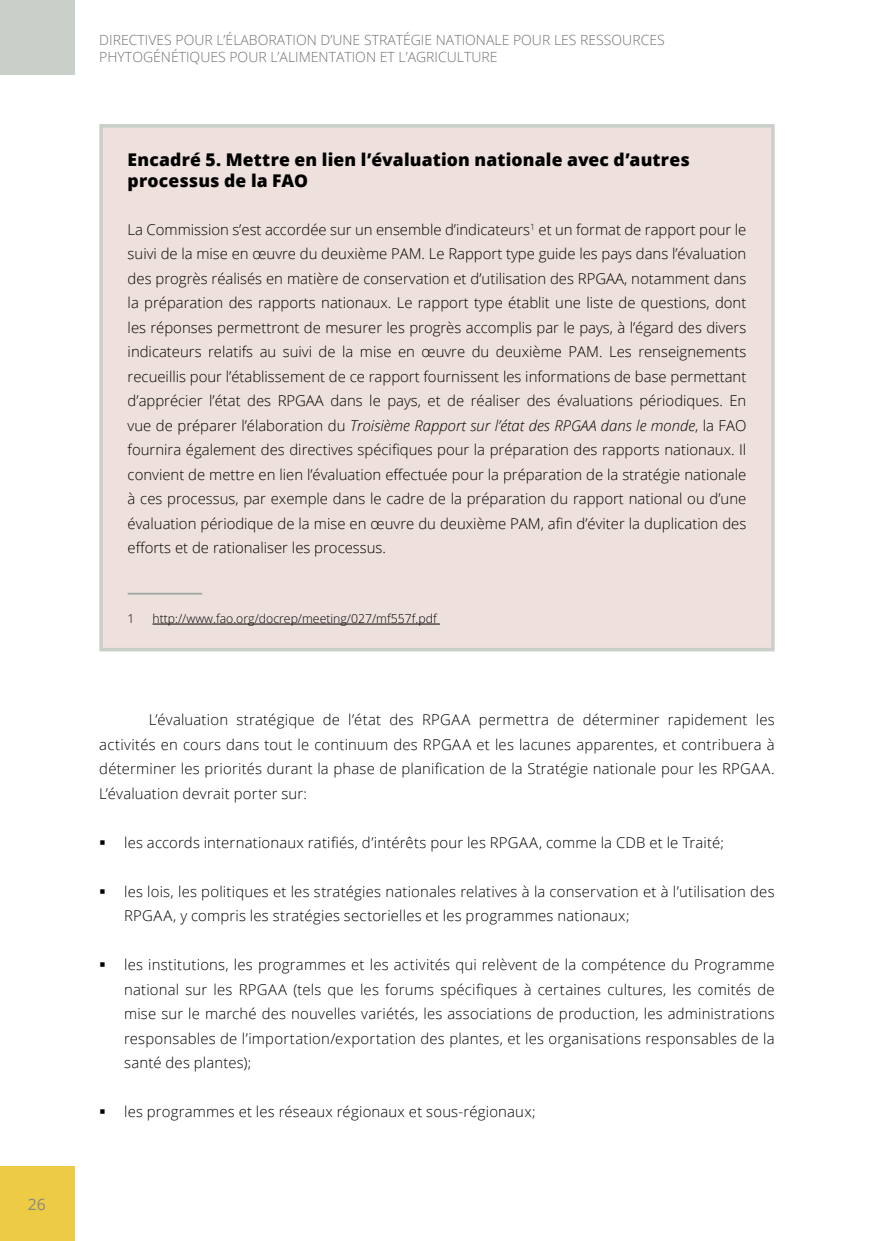
<style>
.page{position:relative;width:874px;height:1241px;background:#fff}
.page>*{position:absolute;margin:0;border:0;box-sizing:border-box;transform-origin:0 0}
.t1{font:800 17.5px/21px "Open Sans";letter-spacing:.01em;color:#000}
.t2{font:15.75px "Open Sans";color:#87888a}
.t3{font:300 14.88px/24.5px "Open Sans";letter-spacing:.015em;color:#000;text-align:justify}
.t4{font:300 14px/16.8px "Open Sans";color:#707172}
.t5{font:300 12.25px "Open Sans";color:#000}
.s1{font-style:italic}
</style>
<div class="page">
<div style="left:0;top:0;width:74px;height:74px;background:#c9d0ca"></div>
<div style="left:0;top:1166px;width:74px;height:74px;background:#edcb44"></div>
<div style="left:101px;top:126px;width:671px;height:523px;background:#eee0dc"></div>
<hr style="left:128px;top:592px;width:74px;height:2px;background:#9ba7a3">
<hr style="left:152px;top:623px;width:287px;height:1px;background:#000">
<div style="left:99px;top:124px;width:675px;height:527px;border:4px solid #c9d0ca"></div>
<p class="t2" style="left:28px;top:1192px;width:20px">26</p>
<p class="t4" style="left:99px;top:32px;width:566px">Directives pour l’élaboration d’une stratégie nationale pour les ressources phytogénétiques pour l’alimentation et l’agriculture</p>
<p class="t1" style="left:128px;top:148px;width:563px">Encadré 5. Mettre en lien l’évaluation nationale avec d’autres processus de la FAO</p>
<p class="t3" style="left:128px;top:216px;width:620px">La Commission s’est accordée sur un ensemble d’indicateurs<sup>1</sup> et un format de rapport pour le suivi de la mise en œuvre du deuxième PAM. Le Rapport type guide les pays dans l’évaluation des progrès réalisés en matière de conservation et d’utilisation des RPGAA, notamment dans la préparation des rapports nationaux. Le rapport type établit une liste de questions, dont les réponses permettront de mesurer les progrès accomplis par le pays, à l’égard des divers indicateurs relatifs au suivi de la mise en œuvre du deuxième PAM. Les renseignements recueillis pour l’établissement de ce rapport fournissent les informations de base permettant d’apprécier l’état des RPGAA dans le pays, et de réaliser des évaluations périodiques. En vue de préparer l’élaboration du <span class="s1">Troisième Rapport sur l’état des RPGAA dans le monde</span>, la FAO fournira également des directives spécifiques pour la préparation des rapports nationaux. Il convient de mettre en lien l’évaluation effectuée pour la préparation de la stratégie nationale à ces processus, par exemple dans le cadre de la préparation du rapport national ou d’une évaluation périodique de la mise en œuvre du deuxième PAM, afin d’éviter la duplication des efforts et de rationaliser les processus.</p>
<p class="t5" style="left:128px;top:610px;width:8px">1</p>
<p class="t5" style="left:152px;top:610px;width:285px">http://www.fao.org/docrep/meeting/027/mf557f.pdf</p>
<p class="t3" style="left:99px;top:706px;width:676px;text-indent:50px">L’évaluation stratégique de l’état des RPGAA permettra de déterminer rapidement les activités en cours dans tout le continuum des RPGAA et les lacunes apparentes, et contribuera à déterminer les priorités durant la phase de planification de la Stratégie nationale pour les RPGAA.<br>L’évaluation devrait porter sur:</p>
<p class="t3" style="left:124px;top:829px;width:601px">les accords internationaux ratifiés, d’intérêts pour les RPGAA, comme la CDB et le Traité;</p>
<p class="t3" style="left:124px;top:878px;width:651px">les lois, les politiques et les stratégies nationales relatives à la conservation et à l’utilisation des<br>RPGAA, y compris les stratégies sectorielles et les programmes nationaux;</p>
<p class="t3" style="left:124px;top:951px;width:651px">les institutions, les programmes et les activités qui relèvent de la compétence du Programme national sur les RPGAA (tels que les forums spécifiques à certaines cultures, les comités de mise sur le marché des nouvelles variétés, les associations de production, les administrations responsables de l’importation/exportation des plantes, et les organisations responsables de la santé des plantes);</p>
<p class="t3" style="left:124px;top:1098px;width:413px">les programmes et les réseaux régionaux et sous-régionaux;</p>
</div>
